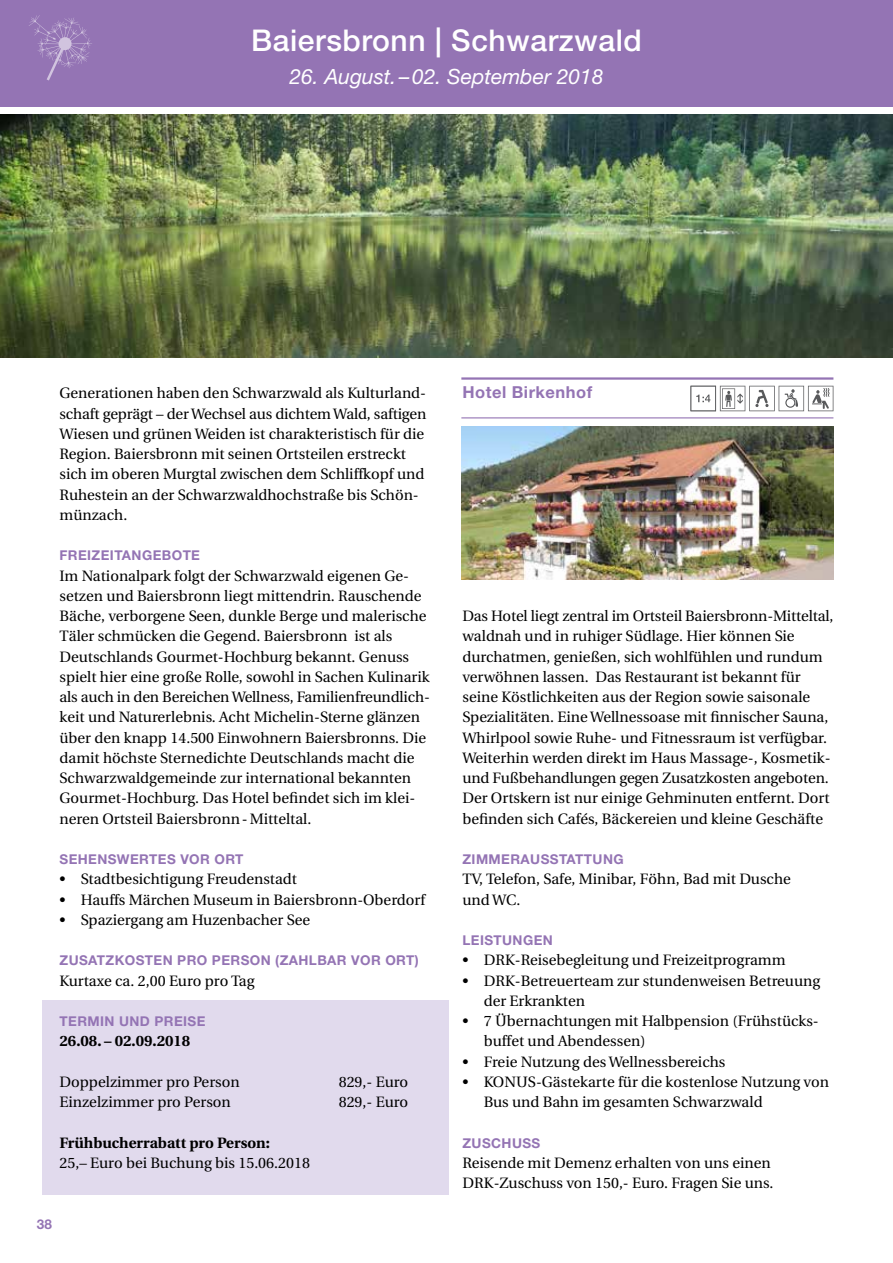
<style>
.page{position:relative;width:893px;height:1263px;background:#fff}
.page>*{position:absolute;margin:0;border:0;box-sizing:border-box;transform-origin:0 0}
.t1{font:500 30px "Helvetica Neue LT Pro";letter-spacing:.02em;color:#fff}
.t2{font:italic 21px "Helvetica Neue LT Pro";color:#fff}
.t3{font:700 16.5px "Helvetica Neue LT Pro";letter-spacing:.03em;color:#9474b4}
.t4{font:15px/20.2px "Utopia";color:#000}
.t5{font:700 15px "Utopia";color:#000}
.t6{font:700 13.5px "Helvetica Neue LT Pro";letter-spacing:.03em;color:#9474b4}
</style>
<div class="page">
<div style="left:0;top:0;width:893px;height:106px;background:#9474b4"></div>
<svg style="left:29px;top:15px;width:63px;height:65px"></svg>
<img style="left:0;top:115px;width:893px;height:243px">
<div style="left:43px;top:1000px;width:406px;height:195px;background:#e1daed"></div>
<img style="left:461px;top:426px;width:372px;height:153px">
<svg style="left:690px;top:386px;width:143px;height:25px"></svg>
<hr style="left:461px;top:377px;width:372px;height:3px;background:#9474b4">
<hr style="left:461px;top:417px;width:372px;height:1px;background:#9474b4">
<h1 class="t1" style="left:251px;top:23px;width:392px">Baiersbronn | Schwarzwald</h1>
<h2 class="t2" style="left:289px;top:64px;width:316px">26. August. –02. September 2018</h2>
<p class="t4" style="left:60px;top:383px;width:368px">Generationen haben den Schwarzwald als Kulturland&shy;schaft geprägt – der Wechsel aus dichtem Wald, saftigen Wiesen und grünen Weiden ist charakteristisch für die Region. Baiersbronn mit seinen Ortsteilen erstreckt sich im oberen Murgtal zwischen dem Schliffkopf und Ruhestein an der Schwarzwaldhochstraße bis Schön&shy;münzach.</p>
<p class="t6" style="left:60px;top:547px;width:93px">FREIZEITANGEB</p>
<p class="t6" style="left:172px;top:547px;width:28px">OTE</p>
<p class="t4" style="left:60px;top:566px;width:372px">Im Nationalpark folgt der Schwarzwald eigenen Ge&shy;setzen und Baiersbronn liegt mittendrin. Rauschende Bäche, verborgene Seen, dunkle Berge und malerische Täler schmücken die Gegend. Baiersbronn ist als Deutschlands Gourmet-Hochburg bekannt. Genuss spielt hier eine große Rolle, sowohl in Sachen Kulinarik als auch in den Bereichen Wellness, Familienfreundlich&shy;keit und Naturerlebnis. Acht Michelin-Sterne glänzen über den knapp 14.500 Einwohnern Baiersbronns. Die damit höchste Sternedichte Deutschlands macht die Schwarzwaldgemeinde zur international bekannten Gourmet-Hochburg. Das Hotel befindet sich im klei&shy;neren Ortsteil Baiersbronn-Mitteltal.</p>
<p class="t6" style="left:60px;top:851px;width:20px">SEHE</p>
<p class="t6" style="left:97px;top:851px;width:22px">NSWER</p>
<p class="t6" style="left:149px;top:851px;width:96px">TES VOR ORT</p>
<p class="t4" style="left:60px;top:869px;width:239px">• Stadtbesichtigung Freudenstadt</p>
<p class="t4" style="left:60px;top:890px;width:367px">• Hauffs Märchen Museum in Baiersbronn-Oberdorf</p>
<p class="t4" style="left:60px;top:910px;width:252px">• Spaziergang am Huzenbacher See</p>
<p class="t6" style="left:60px;top:952px;width:163px">ZUSATZKOSTEN PRO PERS</p>
<p class="t6" style="left:250px;top:952px;width:170px">ON (ZAHLBAR VOR ORT)</p>
<p class="t4" style="left:60px;top:971px;width:197px">Kurtaxe ca. 2,00 Euro pro Tag</p>
<p class="t6" style="left:60px;top:1013px;width:10px">TER</p>
<p class="t6" style="left:87px;top:1013px;width:77px">MIN UND PRE</p>
<p class="t6" style="left:183px;top:1013px;width:14px">ISE</p>
<p class="t5" style="left:60px;top:1033px;width:132px">26.08. – 02.09.2018</p>
<p class="t4" style="left:60px;top:1072px;width:182px">Doppelzimmer pro Person</p>
<p class="t4" style="left:339px;top:1072px;width:71px">829,- Euro</p>
<p class="t4" style="left:60px;top:1092px;width:173px">Einzelzimmer pro Person</p>
<p class="t4" style="left:339px;top:1092px;width:71px">829,- Euro</p>
<p class="t5" style="left:60px;top:1134px;width:212px">Frühbucherrabatt pro Person:</p>
<p class="t4" style="left:60px;top:1153px;width:252px">25,– Euro bei Buchung bis 15.06.2018</p>
<p class="t6" style="left:37px;top:1216px;width:17px">38</p>
<p class="t3" style="left:462px;top:382px;width:131px">HOTEL BIRKENHOF</p>
<p class="t4" style="left:462px;top:606px;width:373px">Das Hotel liegt zentral im Ortsteil Baiersbronn-Mitteltal, waldnah und in ruhiger Südlage. Hier können Sie durchatmen, genießen, sich wohlfühlen und rundum verwöhnen lassen. Das Restaurant ist bekannt für seine Köstlichkeiten aus der Region sowie saisonale Spezialitäten. Eine Wellnessoase mit finnischer Sauna, Whirlpool sowie Ruhe- und Fitnessraum ist verfügbar.<br>Weiterhin werden direkt im Haus Massage-, Kosmetik&shy;und Fußbehandlungen gegen Zusatzkosten angeboten.<br>Der Ortskern ist nur einige Gehminuten entfernt. Dort befinden sich Cafés, Bäckereien und kleine Geschäfte</p>
<p class="t6" style="left:462px;top:851px;width:161px">ZIMMERAUSSTATTUNG</p>
<p class="t4" style="left:462px;top:869px;width:330px">TV, Telefon, Safe, Minibar, Föhn, Bad mit Dusche und WC.</p>
<p class="t6" style="left:462px;top:932px;width:92px">LEISTUNGEN</p>
<p class="t4" style="left:462px;top:950px;width:325px">• DRK-Reisebegleitung und Freizeitprogramm</p>
<p class="t4" style="left:484px;top:971px;width:338px;text-indent:-21px">• DRK-Betreuerteam zur stundenweisen Betreuung der Erkrankten</p>
<p class="t4" style="left:484px;top:1011px;width:337px;text-indent:-21px">• 7 Übernachtungen mit Halbpension (Frühstücks&shy;buffet und Abendessen)</p>
<p class="t4" style="left:462px;top:1052px;width:264px">• Freie Nutzung des Wellnessbereichs</p>
<p class="t4" style="left:484px;top:1072px;width:347px;text-indent:-21px">• KONUS-Gästekarte für die kostenlose Nutzung von<br>Bus und Bahn im gesamten Schwarzwald</p>
<p class="t6" style="left:462px;top:1134px;width:70px">ZUSCHUSS</p>
<p class="t4" style="left:462px;top:1153px;width:312px">Reisende mit Demenz erhalten von uns einen<br>DRK-Zuschuss von 150,- Euro. Fragen Sie uns.</p>
</div>
